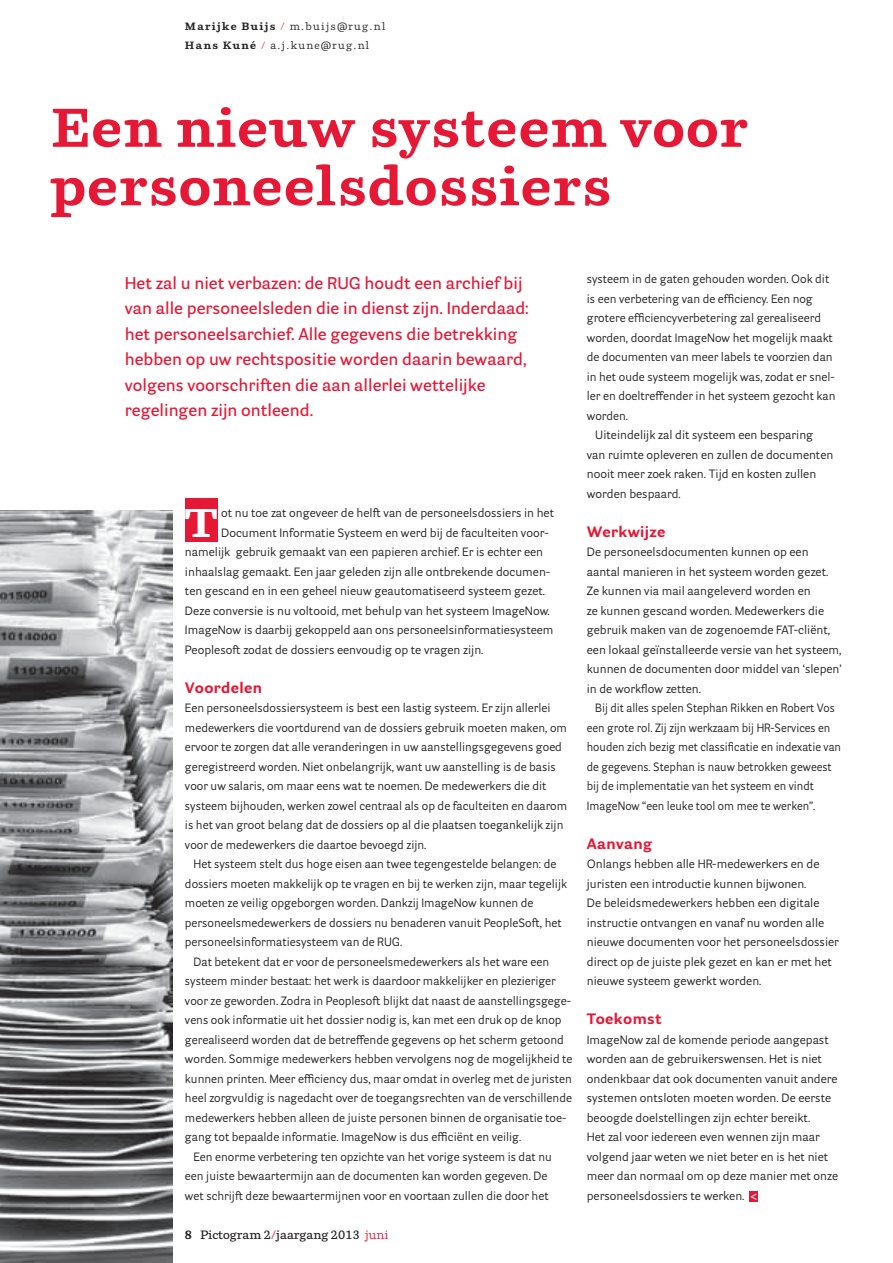
<style>
.page{position:relative;width:893px;height:1263px;background:#fff}
.page>*{position:absolute;margin:0;border:0;box-sizing:border-box;transform-origin:0 0}
.t1{font:700 54px/58.5px "Parry";letter-spacing:.025em;color:#e51836}
.t2{font:700 39.75px "Parry";color:#fff;scale:1.15 1}
.t3{font:600 16.5px/25.5px "Parry Grotesque";color:#e51836}
.t4{font:700 15px "Parry Grotesque";letter-spacing:.025em;color:#e51836}
.t5{font:12px/19.5px "Parry Grotesque";color:#231f20}
.t6{font:12px/19.5px "Parry Grotesque";color:#231f20;scale:.94 1}
.t7{font:600 12px "Parry";color:#231f20}
.t8{font:10.5px/19.5px "Parry";letter-spacing:.125em;color:#231f20}
.s1{font-weight:700}
.s2{color:#e51836}
.s3{font-family:"Parry";font-weight:600;color:#fff}
.s4{font-weight:400;color:#e51836}
</style>
<div class="page">
<div style="left:185px;top:498px;width:33px;height:43px;background:#e51836"></div>
<div style="left:750px;top:1191px;width:8px;height:11px;background:#e51836"></div>
<img style="left:0;top:510px;width:172px;height:753px">
<p class="t8" style="left:185px;top:16px;width:202px"><span class="s1">Marijke Buijs</span> <span class="s2">/</span> m.buijs@rug.nl<br><span class="s1">Hans Kuné</span> <span class="s2">/</span> a.j.kune@rug.nl</p>
<h1 class="t1" style="left:51px;top:97px;width:698px">Een nieuw systeem voor personeelsdossiers</h1>
<p class="t3" style="left:125px;top:270px;width:405px">Het zal u niet verbazen: de RUG houdt een archief bij van alle personeelsleden die in dienst zijn. Inderdaad: het personeelsarchief. Alle gegevens die betrekking hebben op uw rechtspositie worden daarin bewaard, volgens voorschriften die aan allerlei wettelijke regelingen zijn ontleend.</p>
<p class="t5" style="left:587px;top:269px;width:244px">systeem in de gaten gehouden worden. Ook dit</p>
<p class="t5" style="left:587px;top:289px;width:228px">is een verbetering van de efficiency. Een nog</p>
<p class="t5" style="left:587px;top:308px;width:236px">grotere efficiencyverbetering zal gerealiseerd</p>
<p class="t5" style="left:587px;top:328px;width:248px">worden, doordat ImageNow het mogelijk maakt</p>
<p class="t5" style="left:587px;top:347px;width:247px">de documenten van meer labels te voorzien dan</p>
<p class="t5" style="left:587px;top:367px;width:250px">in het oude systeem mogelijk was, zodat er snel-</p>
<p class="t5" style="left:587px;top:386px;width:250px">ler en doeltreffender in het systeem gezocht kan</p>
<p class="t5" style="left:587px;top:406px;width:43px">worden.</p>
<p class="t5" style="left:595px;top:425px;width:219px">Uiteindelijk zal dit systeem een besparing</p>
<p class="t5" style="left:587px;top:445px;width:248px">van ruimte opleveren en zullen de documenten</p>
<p class="t5" style="left:587px;top:464px;width:231px">nooit meer zoek raken. Tijd en kosten zullen</p>
<p class="t5" style="left:587px;top:484px;width:96px">worden bespaard.</p>
<p class="t4" style="left:587px;top:522px;width:80px">Werkwijze</p>
<p class="t5" style="left:587px;top:542px;width:256px">De personeelsdocumenten kunnen op een aantal manieren in het systeem worden gezet.<br>Ze kunnen via mail aangeleverd worden en<br>ze kunnen gescand worden. Medewerkers die gebruik maken van de zogenoemde FAT-cliënt, een lokaal geïnstalleerde versie van het systeem, kunnen de documenten door middel van ‘slepen’ in de workflow zetten.</p>
<p class="t6" style="left:587px;top:698px;width:272px;text-indent:9px">Bij dit alles spelen Stephan Rikken en Robert Vos een grote rol. Zij zijn werkzaam bij HR-Services en houden zich bezig met classificatie en indexatie van de gegevens. Stephan is nauw betrokken geweest bij de implementatie van het systeem en vindt ImageNow “een leuke tool om mee te werken”.</p>
<p class="t4" style="left:587px;top:834px;width:67px">Aanvang</p>
<p class="t5" style="left:587px;top:854px;width:254px">Onlangs hebben alle HR-medewerkers en de juristen een introductie kunnen bijwonen.<br>De beleidsmedewerkers hebben een digitale instructie ontvangen en vanaf nu worden alle nieuwe documenten voor het personeelsdossier direct op de juiste plek gezet en kan er met het nieuwe systeem gewerkt worden.</p>
<p class="t4" style="left:587px;top:1009px;width:76px">Toekomst</p>
<p class="t5" style="left:587px;top:1029px;width:253px">ImageNow zal de komende periode aangepast worden aan de gebruikerswensen. Het is niet ondenkbaar dat ook documenten vanuit andere systemen ontsloten moeten worden. De eerste beoogde doelstellingen zijn echter bereikt.<br>Het zal voor iedereen even wennen zijn maar volgend jaar weten we niet beter en is het niet meer dan normaal om op deze manier met onze personeelsdossiers te werken. <span class="s3">&lt;</span></p>
<h2 class="t2" style="left:185px;top:498px;width:30px">T</h2>
<p class="t5" style="left:221px;top:503px;width:334px">ot nu toe zat ongeveer de helft van de personeelsdossiers in het</p>
<p class="t5" style="left:221px;top:523px;width:329px">Document Informatie Systeem en werd bij de faculteiten voor-</p>
<p class="t5" style="left:185px;top:542px;width:360px">namelijk gebruik gemaakt van een papieren archief. Er is echter een</p>
<p class="t5" style="left:185px;top:562px;width:367px">inhaalslag gemaakt. Een jaar geleden zijn alle ontbrekende documen-</p>
<p class="t5" style="left:185px;top:581px;width:362px">ten gescand en in een geheel nieuw geautomatiseerd systeem gezet.</p>
<p class="t5" style="left:185px;top:601px;width:366px">Deze conversie is nu voltooid, met behulp van het systeem ImageNow.</p>
<p class="t5" style="left:185px;top:620px;width:370px">ImageNow is daarbij gekoppeld aan ons personeelsinformatiesysteem</p>
<p class="t5" style="left:185px;top:640px;width:300px">Peoplesoft zodat de dossiers eenvoudig op te vragen zijn.</p>
<p class="t4" style="left:185px;top:678px;width:79px">Voordelen</p>
<p class="t5" style="left:185px;top:698px;width:384px">Een personeelsdossiersysteem is best een lastig systeem. Er zijn allerlei medewerkers die voortdurend van de dossiers gebruik moeten maken, om ervoor te zorgen dat alle veranderingen in uw aanstellingsgegevens goed geregistreerd worden. Niet onbelangrijk, want uw aanstelling is de basis voor uw salaris, om maar eens wat te noemen. De medewerkers die dit systeem bijhouden, werken zowel centraal als op de faculteiten en daarom is het van groot belang dat de dossiers op al die plaatsen toegankelijk zijn voor de medewerkers die daartoe bevoegd zijn.</p>
<p class="t5" style="left:185px;top:854px;width:384px;text-indent:9px">Het systeem stelt dus hoge eisen aan twee tegengestelde belangen: de dossiers moeten makkelijk op te vragen en bij te werken zijn, maar tegelijk moeten ze veilig opgeborgen worden. Dankzij ImageNow kunnen de personeelsmedewerkers de dossiers nu benaderen vanuit PeopleSoft, het personeelsinformatiesysteem van de RUG.</p>
<p class="t5" style="left:193px;top:951px;width:357px">Dat betekent dat er voor de personeelsmedewerkers als het ware een</p>
<p class="t5" style="left:185px;top:971px;width:372px">systeem minder bestaat: het werk is daardoor makkelijker en plezieriger</p>
<p class="t5" style="left:185px;top:990px;width:388px">voor ze geworden. Zodra in Peoplesoft blijkt dat naast de aanstellingsgege-</p>
<p class="t5" style="left:185px;top:1010px;width:378px">vens ook informatie uit het dossier nodig is, kan met een druk op de knop</p>
<p class="t5" style="left:185px;top:1029px;width:380px">gerealiseerd worden dat de betreffende gegevens op het scherm getoond</p>
<p class="t5" style="left:185px;top:1049px;width:389px">worden. Sommige medewerkers hebben vervolgens nog de mogelijkheid te</p>
<p class="t5" style="left:185px;top:1068px;width:388px">kunnen printen. Meer efficiency dus, maar omdat in overleg met de juristen</p>
<p class="t5" style="left:185px;top:1088px;width:388px">heel zorgvuldig is nagedacht over de toegangsrechten van de verschillende</p>
<p class="t5" style="left:185px;top:1107px;width:383px">medewerkers hebben alleen de juiste personen binnen de organisatie toe-</p>
<p class="t5" style="left:185px;top:1127px;width:338px">gang tot bepaalde informatie. ImageNow is dus efficiënt en veilig.</p>
<p class="t5" style="left:193px;top:1146px;width:360px">Een enorme verbetering ten opzichte van het vorige systeem is dat nu</p>
<p class="t5" style="left:185px;top:1166px;width:364px">een juiste bewaartermijn aan de documenten kan worden gegeven. De</p>
<p class="t5" style="left:185px;top:1185px;width:365px">wet schrijft deze bewaartermijnen voor en voortaan zullen die door het</p>
<p class="t7" style="left:185px;top:1227px;width:205px"><span class="s1">8</span> Pictogram 2<span class="s2">/</span>jaargang 2013 <span class="s4">juni</span></p>
</div>
